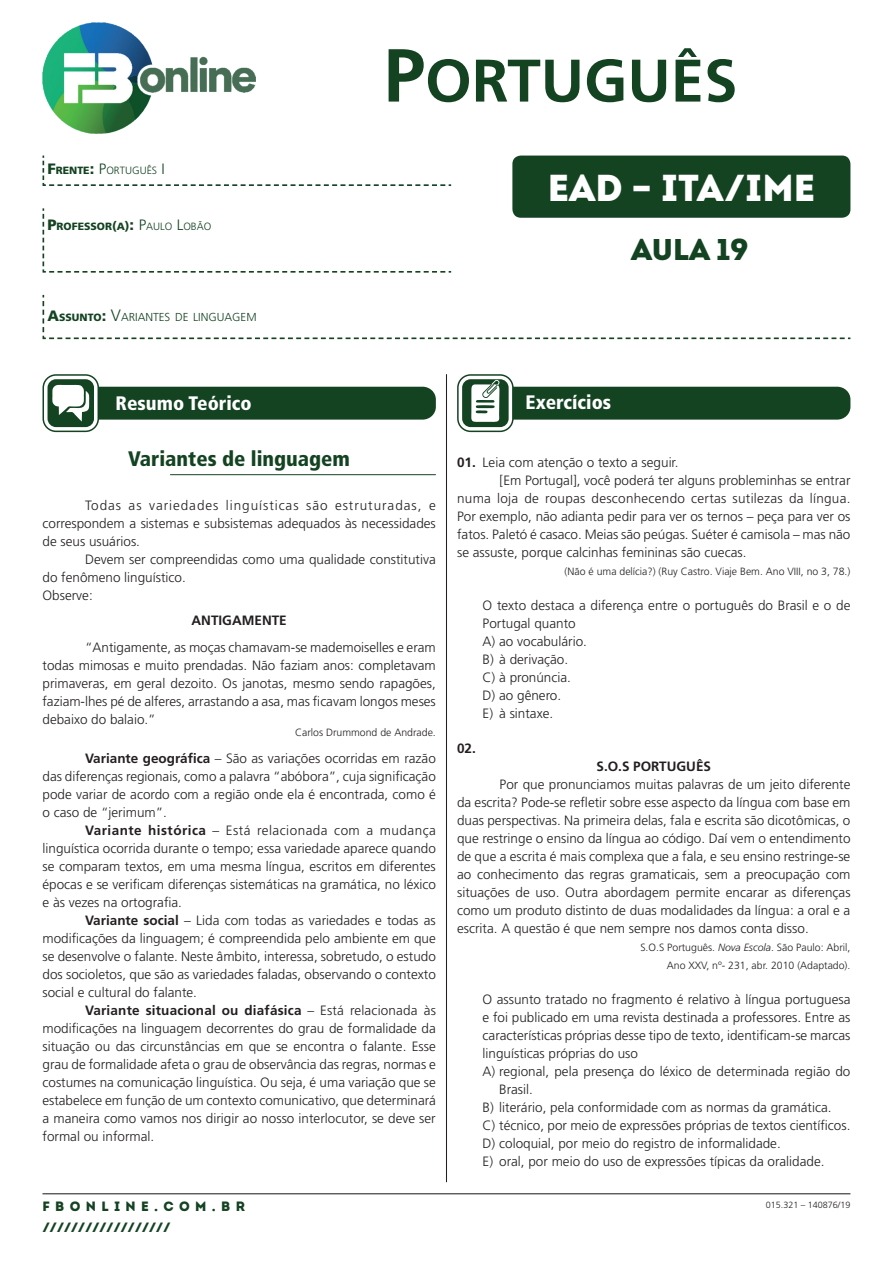
<style>
.page{position:relative;width:893px;height:1263px;background:#fff}
.page>*{position:absolute;margin:0;border:0;box-sizing:border-box;transform-origin:0 0}
.t1{font:700 60px "Frutiger";color:#144322}
.t2{font:900 37.5px "Intro";color:#fff}
.t3{font:900 30px "Intro";letter-spacing:-.005em;color:#144322}
.Tópico_título{font:900 condensed 21px "Frutiger";color:#144322}
.t4{font:900 condensed 19.5px "Frutiger";color:#fff}
.Parágrafo_de_texto{font:300 13.5px/18px "Frutiger";color:#231f20;text-align:justify}
.Exercício_resposta{font:300 13.5px/18px "Frutiger";color:#231f20}
.Exercício_chamada{font:300 13.5px/18px "Frutiger";color:#231f20}
.Parágrafo_de_texto-2{font:700 13.5px "Frutiger";color:#231f20}
.t5{font:13.5px "Intro Black Caps";color:#144322}
.t6{font:900 13.5px "Intro";letter-spacing:.4em;color:#144322}
.Itens{font:300 13.5px "Frutiger";color:#231f20}
.Exercício_chamada-2{font:700 13.5px "Frutiger";color:#231f20}
.t7{font:300 11.55px "Frutiger";color:#144322}
.Rodapé_de_texto{font:300 10.5px/18px "Frutiger";color:#231f20;text-align:right}
.t8{font:900 10.5px "Frutiger";color:#144322}
.t9{font:300 10.5px "Frutiger";color:#144322}
.t10{font:300 9px "Frutiger";color:#231f20}
.s1{font-weight:900;font-size:15px}
.s2{font-weight:900}
.s3{font-size:15px}
.s4{font-size:12px}
.s5{font-weight:300;font-size:15px}
.s6{font-weight:300}
.s7{font-weight:900;font-size:10.5px}
.s8{font-size:16.5px}
.s9{font-size:75px}
.s10{font-weight:700}
.s11{font-style:italic}
</style>
<div class="page">
<svg style="left:42px;top:208px;width:410px;height:65px"></svg>
<svg style="left:42px;top:294px;width:809px;height:46px"></svg>
<svg style="left:42px;top:155px;width:410px;height:31px"></svg>
<img style="left:43px;top:22px;width:212px;height:111px">
<div style="left:512px;top:156px;width:338px;height:62px;background:#144322;border-radius:9px"></div>
<hr style="left:43px;top:1193px;width:807px;height:1px;background:#231f20">
<hr style="left:446px;top:374px;width:1px;height:808px;background:#231f20">
<hr style="left:170px;top:474px;width:266px;height:1px;background:#144322">
<div style="left:78px;top:387px;width:358px;height:33px;background:#144322;border-radius:13px"></div>
<svg style="left:43px;top:375px;width:55px;height:56px"></svg>
<div style="left:43px;top:374px;width:56px;height:58px;border:2px solid #144322;border-radius:13px"></div>
<div style="left:48px;top:379px;width:46px;height:48px;background:#144322;border-radius:9px"></div>
<svg style="left:52px;top:385px;width:37px;height:37px"></svg>
<div style="left:492px;top:387px;width:358px;height:33px;background:#144322;border-radius:13px"></div>
<svg style="left:458px;top:375px;width:55px;height:56px"></svg>
<div style="left:457px;top:374px;width:57px;height:58px;border:2px solid #144322;border-radius:13px"></div>
<div style="left:462px;top:379px;width:47px;height:48px;background:#144322;border-radius:9px"></div>
<svg style="left:471px;top:380px;width:29px;height:42px"></svg>
<p class="t9" style="left:47px;top:165px;width:116px"><span class="s1">F</span><span class="s2">RENTE</span><span class="s1">:</span> <span class="s3">P</span>ORTUGUÊS <span class="s3">I</span></p>
<p class="t8" style="left:47px;top:219px;width:165px"><span class="s3">P</span>ROFESSOR<span class="s4">(</span>A<span class="s4">)</span><span class="s3">:</span> <span class="s5">P</span><span class="s6">AULO</span> <span class="s5">L</span><span class="s6">OBÃO</span></p>
<p class="t7" style="left:47px;top:310px;width:211px"><span class="s1">A</span><span class="s7">SSUNTO</span><span class="s1">:</span> <span class="s8">V</span>ARIANTES DE LINGUAGEM</p>
<h1 class="t1" style="left:383px;top:45px;width:355px"><span class="s9">P</span>ORTUGUÊS</h1>
<h2 class="t2" style="left:548px;top:163px;width:269px">EAD – ITA/IME</h2>
<h3 class="t3" style="left:631px;top:230px;width:119px">AULA 19</h3>
<p class="t4" style="left:116px;top:392px;width:138px">Resumo Teórico</p>
<p class="Tópico_título" style="left:128px;top:446px;width:223px">Variantes de linguagem</p>
<p class="Parágrafo_de_texto" style="left:43px;top:497px;width:395px;text-indent:43px">Todas as variedades linguísticas são estruturadas, e correspondem a sistemas e subsistemas adequados às necessidades de seus usuários.</p>
<p class="Parágrafo_de_texto" style="left:43px;top:551px;width:395px;text-indent:43px">Devem ser compreendidas como uma qualidade constitutiva do fenômeno linguístico.</p>
<p class="Itens" style="left:43px;top:588px;width:52px">Observe:</p>
<p class="Parágrafo_de_texto-2" style="left:192px;top:612px;width:97px">ANTIGAMENTE</p>
<p class="Parágrafo_de_texto" style="left:43px;top:638px;width:395px;text-indent:43px">“Antigamente, as moças chamavam-se mademoiselles e eram todas mimosas e muito prendadas. Não faziam anos: completavam primaveras, em geral dezoito. Os janotas, mesmo sendo rapagões, faziam-lhes pé de alferes, arrastando a asa, mas ficavam longos meses debaixo do balaio.”</p>
<p class="Rodapé_de_texto" style="left:295px;top:723px;width:142px">Carlos Drummond de Andrade.</p>
<p class="Parágrafo_de_texto" style="left:43px;top:749px;width:395px;text-indent:43px"><span class="s10">Variante geográfica</span> – São as variações ocorridas em razão das diferenças regionais, como a palavra “abóbora”, cuja significação pode variar de acordo com a região onde ela é encontrada, como é o caso de “jerimum”.</p>
<p class="Parágrafo_de_texto" style="left:43px;top:821px;width:395px;text-indent:43px"><span class="s10">Variante histórica</span> – Está relacionada com a mudança linguística ocorrida durante o tempo; essa variedade aparece quando se comparam textos, em uma mesma língua, escritos em diferentes épocas e se verificam diferenças sistemáticas na gramática, no léxico e às vezes na ortografia.</p>
<p class="Parágrafo_de_texto" style="left:43px;top:911px;width:395px;text-indent:43px"><span class="s10">Variante social</span> – Lida com todas as variedades e todas as modificações da linguagem; é compreendida pelo ambiente em que se desenvolve o falante. Neste âmbito, interessa, sobretudo, o estudo dos socioletos, que são as variedades faladas, observando o contexto social e cultural do falante.</p>
<p class="Parágrafo_de_texto" style="left:43px;top:1001px;width:395px;text-indent:43px"><span class="s10">Variante situacional ou diafásica</span> – Está relacionada às modificações na linguagem decorrentes do grau de formalidade da situação ou das circunstâncias em que se encontra o falante. Esse grau de formalidade afeta o grau de observância das regras, normas e costumes na comunicação linguística. Ou seja, é uma variação que se estabelece em função de um contexto comunicativo, que determinará a maneira como vamos nos dirigir ao nosso interlocutor, se deve ser formal ou informal.</p>
<p class="t6" style="left:43px;top:1198px;width:204px">FBONLINE.COM.BR</p>
<p class="t5" style="left:43px;top:1218px;width:130px">//////////////////</p>
<p class="t4" style="left:526px;top:391px;width:87px">Exercícios</p>
<p class="Exercício_chamada" style="left:457px;top:453px;width:223px"><span class="s10">01.</span> Leia com atenção o texto a seguir.</p>
<p class="Parágrafo_de_texto" style="left:457px;top:471px;width:395px;text-indent:43px">[Em Portugal], você poderá ter alguns probleminhas se entrar numa loja de roupas desconhecendo certas sutilezas da língua.<br>Por exemplo, não adianta pedir para ver os ternos – peça para ver os fatos. Paletó é casaco. Meias são peúgas. Suéter é camisola – mas não se assuste, porque calcinhas femininas são cuecas.</p>
<p class="Rodapé_de_texto" style="left:565px;top:562px;width:287px">(Não é uma delícia?) (Ruy Castro. Viaje Bem. Ano VIII, no 3, 78.)</p>
<p class="Exercício_chamada" style="left:483px;top:596px;width:369px">O texto destaca a diferença entre o português do Brasil e o de<br>Portugal quanto</p>
<p class="Exercício_resposta" style="left:483px;top:632px;width:106px">A) ao vocabulário.</p>
<p class="Exercício_resposta" style="left:483px;top:650px;width:87px">B) à derivação.</p>
<p class="Exercício_resposta" style="left:483px;top:668px;width:90px">C) à pronúncia.</p>
<p class="Exercício_resposta" style="left:483px;top:686px;width:80px">D) ao gênero.</p>
<p class="Exercício_resposta" style="left:483px;top:704px;width:72px">E) à sintaxe.</p>
<p class="Exercício_chamada-2" style="left:457px;top:740px;width:20px">02.</p>
<p class="Parágrafo_de_texto-2" style="left:596px;top:758px;width:116px">S.O.S PORTUGUÊS</p>
<p class="Parágrafo_de_texto" style="left:457px;top:775px;width:395px;text-indent:43px">Por que pronunciamos muitas palavras de um jeito diferente da escrita? Pode-se refletir sobre esse aspecto da língua com base em duas perspectivas. Na primeira delas, fala e escrita são dicotômicas, o que restringe o ensino da língua ao código. Daí vem o entendimento de que a escrita é mais complexa que a fala, e seu ensino restringe-se ao conhecimento das regras gramaticais, sem a preocupação com situações de uso. Outra abordagem permite encarar as diferenças como um produto distinto de duas modalidades da língua: a oral e a escrita. A questão é que nem sempre nos damos conta disso.</p>
<p class="Rodapé_de_texto" style="left:640px;top:938px;width:212px">S.O.S Português. <span class="s11">Nova Escola</span>. São Paulo: Abril,<br>Ano XXV, nº- 231, abr. 2010 (Adaptado).</p>
<p class="Exercício_chamada" style="left:483px;top:990px;width:369px;text-align:justify">O assunto tratado no fragmento é relativo à língua portuguesa e foi publicado em uma revista destinada a professores. Entre as características próprias desse tipo de texto, identificam-se marcas linguísticas próprias do uso</p>
<p class="Exercício_resposta" style="left:499px;top:1062px;width:353px;text-indent:-17px">A) regional, pela presença do léxico de determinada região do<br>Brasil.</p>
<p class="Exercício_resposta" style="left:483px;top:1098px;width:350px">B) literário, pela conformidade com as normas da gramática.</p>
<p class="Exercício_resposta" style="left:483px;top:1116px;width:369px">C) técnico, por meio de expressões próprias de textos científicos.</p>
<p class="Exercício_resposta" style="left:483px;top:1134px;width:300px">D) coloquial, por meio do registro de informalidade.</p>
<p class="Exercício_resposta" style="left:483px;top:1152px;width:343px">E) oral, por meio do uso de expressões típicas da oralidade.</p>
<p class="t10" style="left:766px;top:1200px;width:86px">015.321 – 140876/19</p>
</div>
